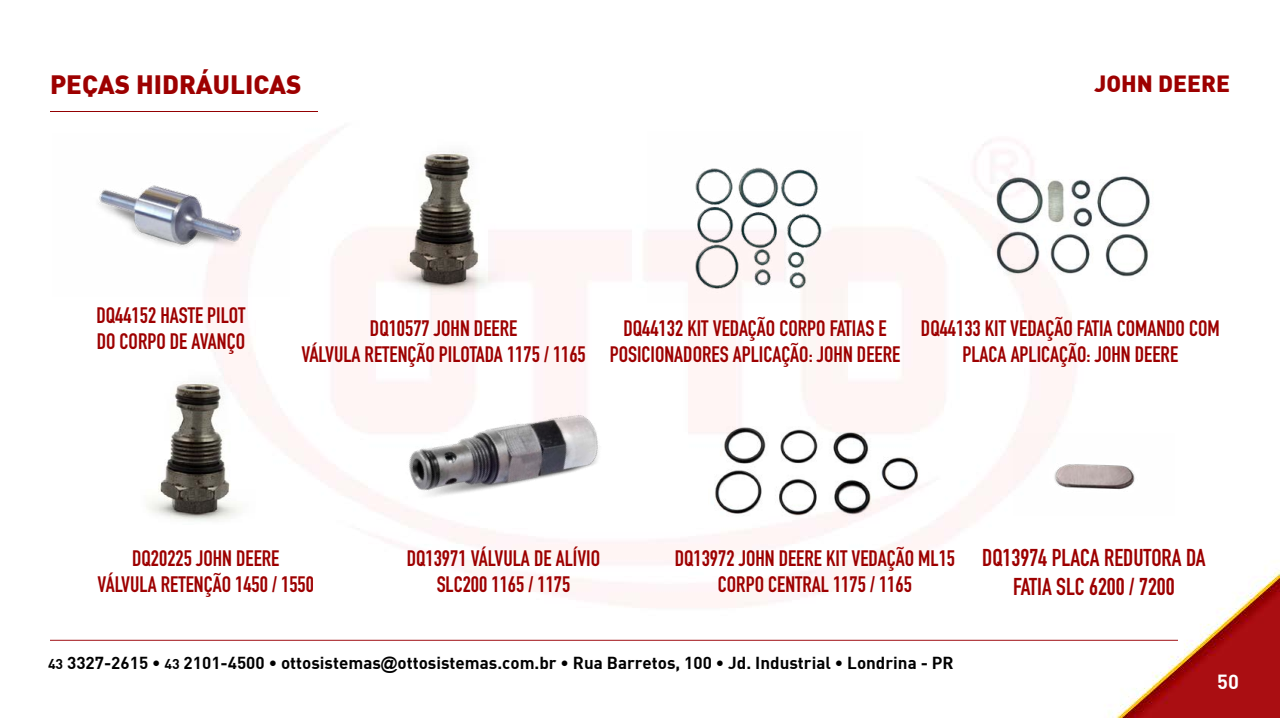
<style>
.page{position:relative;width:1280px;height:718px;background:#fff}
.page>*{position:absolute;margin:0;border:0;box-sizing:border-box;transform-origin:0 0}
.t1{font:900 26px "DI Nbek";color:#9d0000}
.t2{font:700 24px/28.8px "DIN Condensed";color:#9d0000;text-align:center}
.t3{font:900 23px "DI Nbek";color:#9d0000}
.t4{font:700 22.1px/26.5px "DIN Condensed";color:#9d0000;text-align:center}
.t5{font:700 20px "DI Nbek";color:#fff}
.t6{font:700 17px "DI Nbek";color:#000}
.s1{font-size:14px}
.s2{font-family:"Arial"}
</style>
<div class="page">
<img style="left:50px;top:130px;width:1230px;height:588px">
<hr style="left:50px;top:640px;width:1128px;height:1px;background:#a00f13">
<hr style="left:50px;top:111px;width:268px;height:1px;background:#930001">
<img style="left:383px;top:139px;width:121px;height:156px">
<img style="left:135px;top:369px;width:121px;height:156px">
<img style="left:396px;top:361px;width:215px;height:172px">
<img style="left:962px;top:132px;width:216px;height:171px">
<img style="left:647px;top:132px;width:216px;height:171px">
<img style="left:52px;top:133px;width:238px;height:164px">
<img style="left:709px;top:421px;width:214px;height:102px">
<img style="left:1014px;top:434px;width:160px;height:81px">
<p class="t1" style="left:50px;top:67px;width:253px">PEÇAS HIDRÁULICAS</p>
<p class="t3" style="left:1095px;top:69px;width:137px">JOHN DEERE</p>
<p class="t4" style="left:96px;top:302px;width:151px;text-align:left">DQ44152 HASTE PILOT<br>DO CORPO DE AVANÇO</p>
<p class="t4" style="left:301px;top:315px;width:286px">DQ10577 JOHN DEERE<br>VÁLVULA RETENÇÃO PILOTADA 1175 / 1165</p>
<p class="t4" style="left:610px;top:315px;width:292px">DQ44132 KIT VEDAÇÃO CORPO FATIAS E<br>POSICIONADORES APLICAÇÃO: JOHN DEERE</p>
<p class="t4" style="left:921px;top:315px;width:300px">DQ44133 KIT VEDAÇÃO FATIA COMANDO COM<br>PLACA APLICAÇÃO: JOHN DEERE</p>
<p class="t4" style="left:98px;top:545px;width:218px">DQ20225 JOHN DEERE<br>VÁLVULA RETENÇÃO 1450 / 1550</p>
<p class="t4" style="left:407px;top:545px;width:195px">DQ13971 VÁLVULA DE ALÍVIO<br>SLC200 1165 / 1175</p>
<p class="t4" style="left:675px;top:545px;width:282px">DQ13972 JOHN DEERE KIT VEDAÇÃO ML15<br>CORPO CENTRAL 1175 / 1165</p>
<p class="t2" style="left:982px;top:543px;width:225px">DQ13974 PLACA REDUTORA DA<br>FATIA SLC 6200 / 7200</p>
<p class="t6" style="left:48px;top:652px;width:907px"><span class="s1">43</span> 3327-2615 • <span class="s1">43</span> 2101-4500 • ottosistemas<span class="s2">@</span>ottosistemas.com.br • Rua Barretos, 100 • Jd. Industrial • Londrina - PR</p>
<p class="t5" style="left:1217px;top:669px;width:23px">50</p>
</div>
